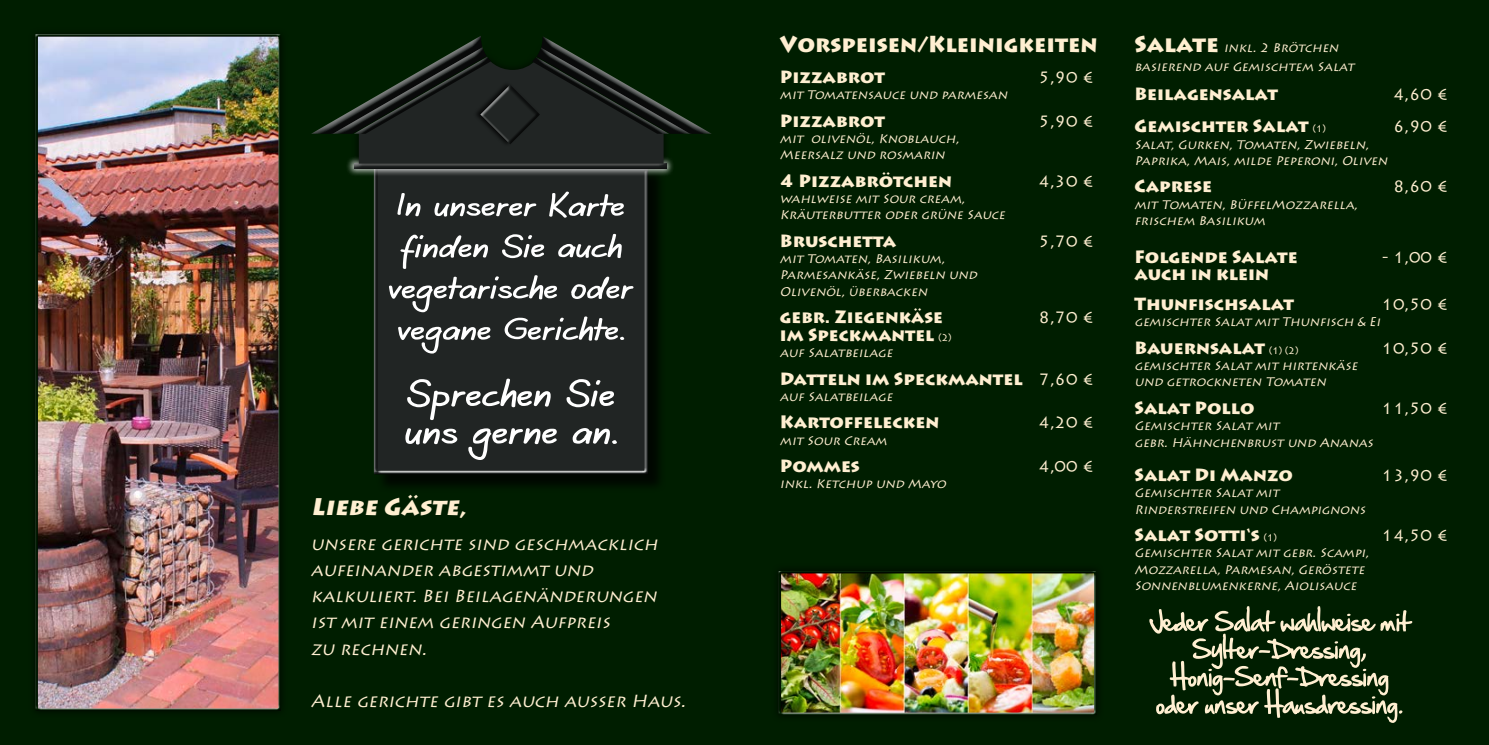
<style>
.page{position:relative;width:1489px;height:745px;background:#fff}
.page>*{position:absolute;margin:0;border:0;box-sizing:border-box;transform-origin:0 0}
.t1{font:italic 900 23.75px "Lithos Pro";color:#ffefd1}
.t2{font:900 22.5px "Lithos Pro";color:#ffefd1;scale:.96 1}
.t3{font:900 17.5px/30px "Lithos Pro";color:#ffefd1}
.t4{font:italic 17.5px/26.2px "Lithos Pro";color:#ffefd1}
.t5{font:16.25px "Lithos Pro";color:#ffefd1}
.t6{font:italic 12.5px/16.2px "Lithos Pro";color:#ffefd1}
.s1{font-weight:400;font-size:10px}
.s2{font-weight:400;font-size:16.25px}
.s3{font-weight:900;font-style:normal;font-size:22.5px}
</style>
<div class="page">
<div style="left:0;top:0;width:755px;height:744px;background:#001e00"></div>
<div style="left:733px;top:0;width:755px;height:744px;background:#001e00"></div>
<div style="left:28px;top:27px;width:260px;height:690px;background:#001a00"></div>
<div style="left:35px;top:34px;width:247px;height:676px;background:#000;opacity:.75"></div>
<div style="left:376px;top:167px;width:290px;height:325px;background:#000;opacity:.75"></div>
<div style="left:374px;top:164px;width:276px;height:311px;background:#000;opacity:.75"></div>
<div style="left:346px;top:155px;width:328px;height:22px;background:#fff;opacity:.75"></div>
<div style="left:351px;top:43px;width:320px;height:128px;background:#000;opacity:.75"></div>
<svg style="left:311px;top:36px;width:400px;height:127px"></svg>
<div style="left:771px;top:563px;width:332px;height:159px;background:#001900"></div>
<div style="left:777px;top:570px;width:320px;height:144px;background:#000;opacity:.75"></div>
<svg style="left:1149px;top:606px;width:263px;height:116px"></svg>
<svg style="left:405px;top:428px;width:212px;height:31px;background:#545756"></svg>
<svg style="left:407px;top:378px;width:207px;height:42px;background:#4c4f4e"></svg>
<svg style="left:389px;top:275px;width:244px;height:78px;background:#474a49"></svg>
<svg style="left:400px;top:234px;width:221px;height:35px;background:#4b4e4e"></svg>
<svg style="left:397px;top:191px;width:227px;height:26px;background:#555857"></svg>
<h1 class="t1" style="left:311px;top:491px;width:162px">Liebe Gäste,</h1>
<h3 class="t4" style="left:311px;top:530px;width:352px">unsere gerichte sind geschmacklich aufeinander abgestimmt und kalkuliert. Bei Beilagenänderungen ist mit einem geringen Aufpreis<br>zu rechnen.</h3>
<h3 class="t4" style="left:311px;top:687px;width:380px">Alle gerichte gibt es auch ausser Haus.</h3>
<h2 class="t2" style="left:780px;top:30px;width:332px">Vorspeisen/Kleinigkeiten</h2>
<h3 class="t3" style="left:780px;top:62px;width:107px">Pizzabrot</h3>
<h3 class="t5" style="left:1038px;top:68px;width:57px">5,90 €</h3>
<p class="t6" style="left:780px;top:87px;width:231px">mit Tomatensauce und parmesan</p>
<h3 class="t3" style="left:780px;top:106px;width:107px">Pizzabrot</h3>
<h3 class="t5" style="left:1038px;top:112px;width:57px">5,90 €</h3>
<p class="t6" style="left:780px;top:131px;width:183px">mit olivenöl, Knoblauch,<br>Meersalz und rosmarin</p>
<h3 class="t3" style="left:780px;top:166px;width:174px">4 Pizzabrötchen</h3>
<h3 class="t5" style="left:1038px;top:172px;width:57px">4,30 €</h3>
<p class="t6" style="left:780px;top:191px;width:229px">wahlweise mit Sour cream,<br>Kräuterbutter oder grüne Sauce</p>
<h3 class="t3" style="left:780px;top:226px;width:118px">Bruschetta</h3>
<h3 class="t5" style="left:1038px;top:232px;width:57px">5,70 €</h3>
<p class="t6" style="left:780px;top:251px;width:201px">mit Tomaten, Basilikum,<br>Parmesankäse, Zwiebeln und<br>Olivenöl, überbacken</p>
<h3 class="t3" style="left:780px;top:302px;width:164px">gebr. Ziegenkäse</h3>
<h3 class="t5" style="left:1038px;top:308px;width:57px">8,70 €</h3>
<h3 class="t3" style="left:780px;top:320px;width:173px">im Speckmantel <span class="s1">(2)</span></h3>
<p class="t6" style="left:780px;top:344px;width:117px">auf Salatbeilage</p>
<h3 class="t3" style="left:780px;top:363px;width:315px">Datteln im Speckmantel <span class="s2">7,60 €</span></h3>
<p class="t6" style="left:780px;top:388px;width:117px">auf Salatbeilage</p>
<h3 class="t3" style="left:780px;top:407px;width:161px">Kartoffelecken</h3>
<h3 class="t5" style="left:1038px;top:413px;width:57px">4,20 €</h3>
<p class="t6" style="left:780px;top:432px;width:111px">mit Sour Cream</p>
<h3 class="t3" style="left:780px;top:451px;width:81px">Pommes</h3>
<h3 class="t5" style="left:1038px;top:457px;width:57px">4,00 €</h3>
<p class="t6" style="left:780px;top:476px;width:170px">inkl. Ketchup und Mayo</p>
<p class="t6" style="left:1134px;top:38px;width:224px;line-height:18.8px"><span class="s3">Salate</span> inkl. 2 Brötchen basierend auf Gemischtem Salat</p>
<h3 class="t3" style="left:1134px;top:79px;width:145px">Beilagensalat</h3>
<h3 class="t5" style="left:1392px;top:85px;width:57px">4,60 €</h3>
<h3 class="t3" style="left:1134px;top:112px;width:193px">Gemischter Salat <span class="s1">(1)</span></h3>
<h3 class="t5" style="left:1392px;top:117px;width:57px">6,90 €</h3>
<p class="t6" style="left:1134px;top:136px;width:257px">Salat, Gurken, Tomaten, Zwiebeln,<br>Paprika, Mais, milde Peperoni, Oliven</p>
<h3 class="t3" style="left:1134px;top:172px;width:79px">Caprese</h3>
<h3 class="t5" style="left:1392px;top:177px;width:57px">8,60 €</h3>
<p class="t6" style="left:1134px;top:196px;width:227px">mit Tomaten, BüffelMozzarella, frischem Basilikum</p>
<h3 class="t3" style="left:1134px;top:242px;width:165px">Folgende Salate</h3>
<h3 class="t5" style="left:1382px;top:247px;width:67px">- 1,00 €</h3>
<h3 class="t3" style="left:1134px;top:259px;width:161px">auch in klein<br>Thunfischsalat</h3>
<h3 class="t5" style="left:1381px;top:295px;width:68px">10,50 €</h3>
<p class="t6" style="left:1134px;top:314px;width:250px">gemischter Salat mit Thunfisch &amp; Ei</p>
<h3 class="t3" style="left:1134px;top:333px;width:165px">Bauernsalat <span class="s1">(1) (2)</span></h3>
<h3 class="t5" style="left:1381px;top:339px;width:68px">10,50 €</h3>
<p class="t6" style="left:1134px;top:357px;width:227px">gemischter Salat mit hirtenkäse und getrockneten Tomaten</p>
<h3 class="t3" style="left:1134px;top:393px;width:121px">Salat Pollo</h3>
<h3 class="t5" style="left:1381px;top:399px;width:68px">11,50 €</h3>
<p class="t6" style="left:1134px;top:417px;width:243px">Gemischter Salat mit<br>gebr. Hähnchenbrust und Ananas</p>
<h3 class="t3" style="left:1134px;top:460px;width:160px">Salat Di Manzo</h3>
<h3 class="t5" style="left:1381px;top:466px;width:68px">13,90 €</h3>
<p class="t6" style="left:1134px;top:485px;width:235px">Gemischter Salat mit<br>Rinderstreifen und Champignons</p>
<h3 class="t3" style="left:1134px;top:520px;width:144px">Salat Sotti‘s <span class="s1">(1)</span></h3>
<h3 class="t5" style="left:1381px;top:526px;width:68px">14,50 €</h3>
<p class="t6" style="left:1134px;top:545px;width:239px">Gemischter Salat mit gebr. Scampi,<br>Mozzarella, Parmesan, Geröstete<br>Sonnenblumenkerne, Aiolisauce</p>
</div>
